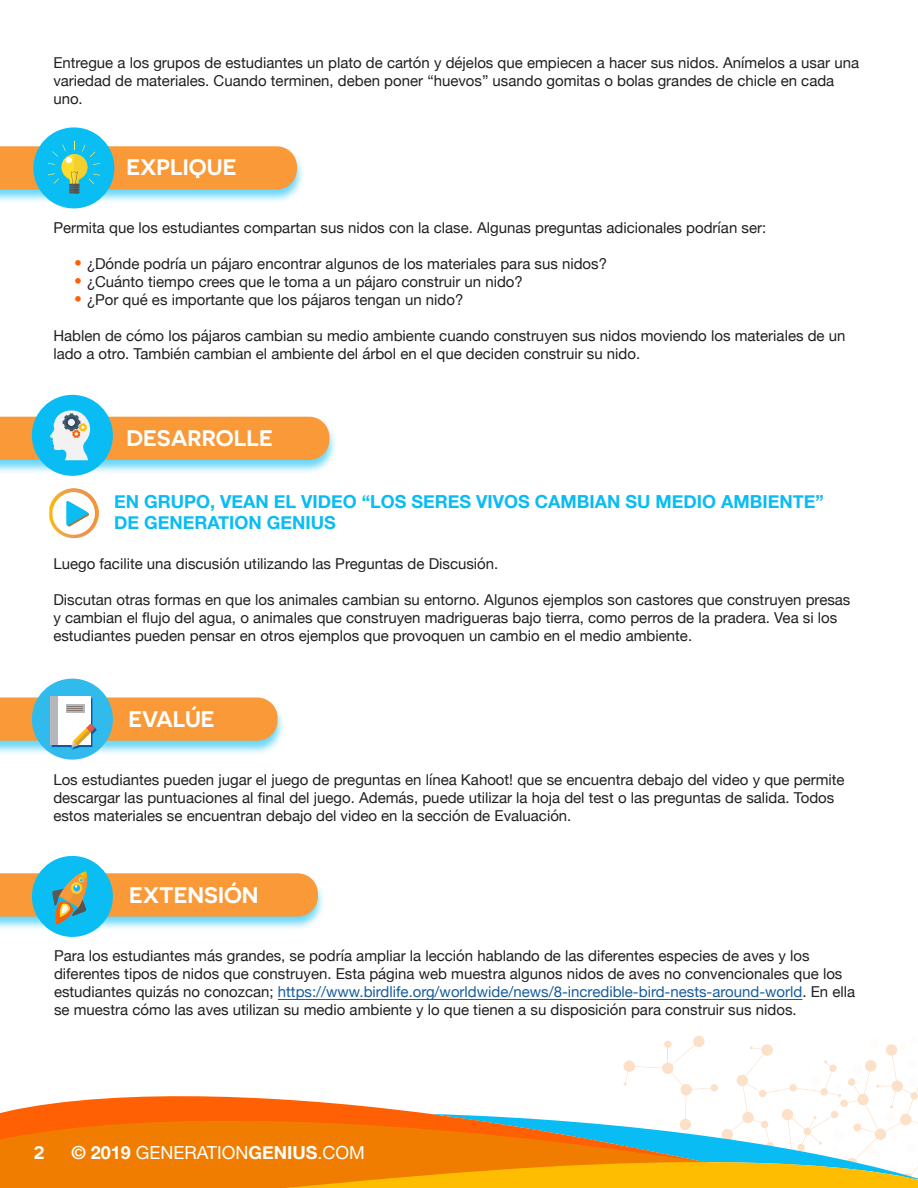
<style>
.page{position:relative;width:918px;height:1188px;background:#fff}
.page>*{position:absolute;margin:0;border:0;box-sizing:border-box;transform-origin:0 0}
.t1{font:600 22.5px "Novecentosanswide";color:#fff}
.t2{font:700 18px/21.6px "Helvetica Neue";color:#09bcf3}
.t3{font:18px "Helvetica Neue";color:#fff}
.t4{font:600 18px "Novecentosanswide";color:#fff}
.t5{font:15px/18px "Helvetica Neue";color:#231f20}
.s1{font-size:25.5px;color:#ff6003}
.s2{color:#175d9e}
.s3{font-weight:700}
</style>
<div class="page">
<div style="left:693px;top:1036px;width:12px;height:11px;background:#fce0c8;border-radius:50%"></div>
<svg style="left:0;top:1097px;width:126px;height:17px;fill:#ff6003"></svg>
<svg style="left:0;top:1114px;width:126px;height:74px;background:#f37600"></svg>
<svg style="left:126px;top:1037px;width:792px;height:151px"></svg>
<div style="left:0;top:696px;width:286px;height:59px;background:#09bcf3;opacity:.6"></div>
<div style="left:32px;top:679px;width:81px;height:81px;background:#31bbed;border-radius:50%"></div>
<svg style="left:0;top:697px;width:278px;height:53px;background:#cdb182"></svg>
<div style="left:0;top:416px;width:338px;height:58px;background:#09bcf3;opacity:.6"></div>
<div style="left:32px;top:395px;width:81px;height:81px;background:#09bcf3;border-radius:50%"></div>
<svg style="left:0;top:407px;width:329px;height:53px"></svg>
<div style="left:0;top:872px;width:326px;height:59px;background:#09bcf3;opacity:.6"></div>
<div style="left:32px;top:856px;width:81px;height:81px;background:#0abdf2;border-radius:50%"></div>
<svg style="left:0;top:871px;width:318px;height:53px"></svg>
<hr style="left:278px;top:999px;width:524px;height:1px;background:#175d9e">
<img style="left:49px;top:488px;width:50px;height:50px">
<svg style="left:66px;top:501px;width:23px;height:26px"></svg>
<div style="left:0;top:145px;width:305px;height:59px;background:#09bcf3;opacity:.6"></div>
<div style="left:33px;top:127px;width:81px;height:81px;background:#0abdf2;border-radius:50%"></div>
<svg style="left:0;top:141px;width:297px;height:53px"></svg>
<p class="t5" style="left:53px;top:55px;width:807px">Entregue a los grupos de estudiantes un plato de cartón y déjelos que empiecen a hacer sus nidos. Anímelos a usar una variedad de materiales. Cuando terminen, deben poner “huevos” usando gomitas o bolas grandes de chicle en cada uno.</p>
<p class="t1" style="left:126px;top:153px;width:112px">EXPLIQUE</p>
<p class="t5" style="left:53px;top:220px;width:714px">Permita que los estudiantes compartan sus nidos con la clase. Algunas preguntas adicionales podrían ser:</p>
<p class="t5" style="left:74px;top:256px;width:535px"><span class="s1">•</span> ¿Dónde podría un pájaro encontrar algunos de los materiales para sus nidos?</p>
<p class="t5" style="left:74px;top:274px;width:451px"><span class="s1">•</span> ¿Cuánto tiempo crees que le toma a un pájaro construir un nido?</p>
<p class="t5" style="left:74px;top:292px;width:391px"><span class="s1">•</span> ¿Por qué es importante que los pájaros tengan un nido?</p>
<p class="t5" style="left:53px;top:328px;width:794px">Hablen de cómo los pájaros cambian su medio ambiente cuando construyen sus nidos moviendo los materiales de un lado a otro. También cambian el ambiente del árbol en el que deciden construir su nido.</p>
<p class="t1" style="left:126px;top:424px;width:148px">DESARROLLE</p>
<p class="t2" style="left:114px;top:491px;width:711px">EN GRUPO, VEAN EL VIDEO “LOS SERES VIVOS CAMBIAN SU MEDIO AMBIENTE”<br>DE GENERATION GENIUS</p>
<p class="t5" style="left:53px;top:555px;width:447px">Luego facilite una discusión utilizando las Preguntas de Discusión.</p>
<p class="t5" style="left:53px;top:591px;width:799px">Discutan otras formas en que los animales cambian su entorno. Algunos ejemplos son castores que construyen presas y cambian el flujo del agua, o animales que construyen madrigueras bajo tierra, como perros de la pradera. Vea si los estudiantes pueden pensar en otros ejemplos que provoquen un cambio en el medio ambiente.</p>
<p class="t1" style="left:128px;top:705px;width:88px">EVALÚE</p>
<p class="t5" style="left:53px;top:772px;width:793px">Los estudiantes pueden jugar el juego de preguntas en línea Kahoot! que se encuentra debajo del video y que permite</p>
<p class="t5" style="left:53px;top:790px;width:783px">descargar las puntuaciones al final del juego. Además, puede utilizar la hoja del test o las preguntas de salida. Todos</p>
<p class="t5" style="left:53px;top:808px;width:520px">estos materiales se encuentran debajo del video en la sección de Evaluación.</p>
<p class="t1" style="left:129px;top:881px;width:131px">EXTENSIÓN</p>
<p class="t5" style="left:54px;top:948px;width:803px">Para los estudiantes más grandes, se podría ampliar la lección hablando de las diferentes especies de aves y los diferentes tipos de nidos que construyen. Esta página web muestra algunos nidos de aves no convencionales que los estudiantes quizás no conozcan; <span class="s2">https://www.birdlife.org/worldwide/news/8-incredible-bird-nests-around-world</span>. En ella se muestra cómo las aves utilizan su medio ambiente y lo que tienen a su disposición para construir sus nidos.</p>
<p class="t4" style="left:34px;top:1141px;width:12px">2</p>
<p class="t3" style="left:71px;top:1139px;width:295px"><span class="s3">© 2019</span> GENERATION<span class="s3">GENIUS</span>.COM</p>
</div>
